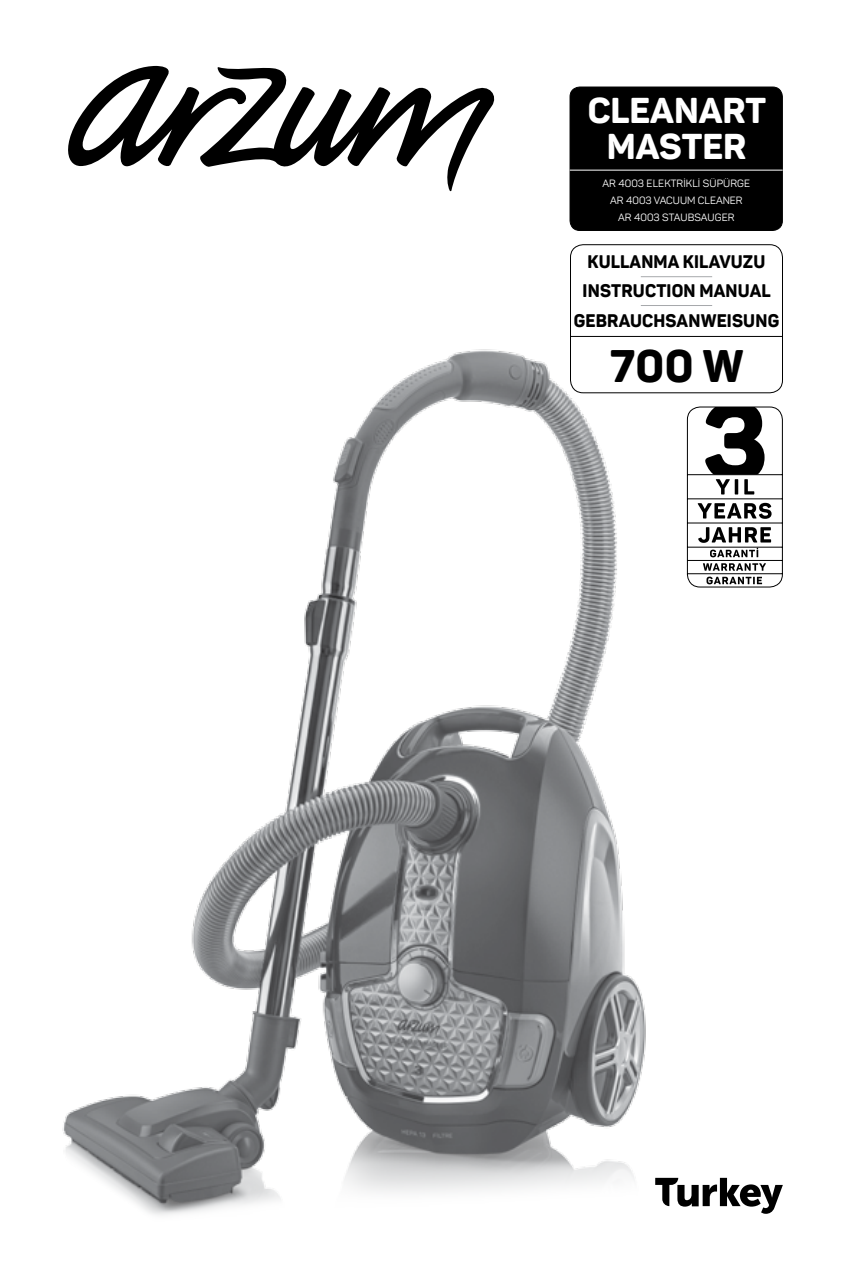
<style>
.page{position:relative;width:851px;height:1276px;background:#fff}
.page>*{position:absolute;margin:0;border:0;box-sizing:border-box;transform-origin:0 0}
.t1{font:800 45px "Panton";color:#000}
.t2{font:800 35.4px/36.6px "Panton";color:#fff;text-align:center}
.t3{font:800 18px/29.4px "Panton";letter-spacing:.01em;color:#000;text-align:center;scale:.96 1}
.t4{font:10.5px/17.1px "Panton";color:#fff;text-align:center}
</style>
<div class="page">
<img style="left:62px;top:349px;width:610px;height:866px">
<svg style="left:655px;top:1177px;width:127px;height:36px"></svg>
<svg style="left:68px;top:66px;width:427px;height:125px"></svg>
<svg style="left:686px;top:406px;width:97px;height:182px"></svg>
<div style="left:570px;top:87px;width:212px;height:143px;background:#000;border-radius:10px"></div>
<div style="left:569px;top:87px;width:213px;height:144px;border:1px solid #000;border-radius:10px"></div>
<hr style="left:569px;top:170px;width:213px;height:1px;background:#fff">
<svg style="left:569px;top:244px;width:214px;height:149px"></svg>
<hr style="left:640px;top:276px;width:72px;height:1px;background:#a7a9ac">
<hr style="left:640px;top:305px;width:72px;height:1px;background:#a7a9ac">
<h2 class="t2" style="left:587px;top:92px;width:180px">CLEANART<br>MASTER</h2>
<p class="t4" style="left:602px;top:174px;width:149px">AR 4003 ELEKTRİKLİ SÜPÜRGE<br>AR 4003 VACUUM CLEANER<br>AR 4003 STAUBSAUGER</p>
<h3 class="t3" style="left:573px;top:246px;width:215px">KULLANMA KILAVUZU<br>INSTRUCTION MANUAL<br>GEBRAUCHSANWEISUNG</h3>
<h1 class="t1" style="left:610px;top:337px;width:135px">700 W</h1>
</div>
